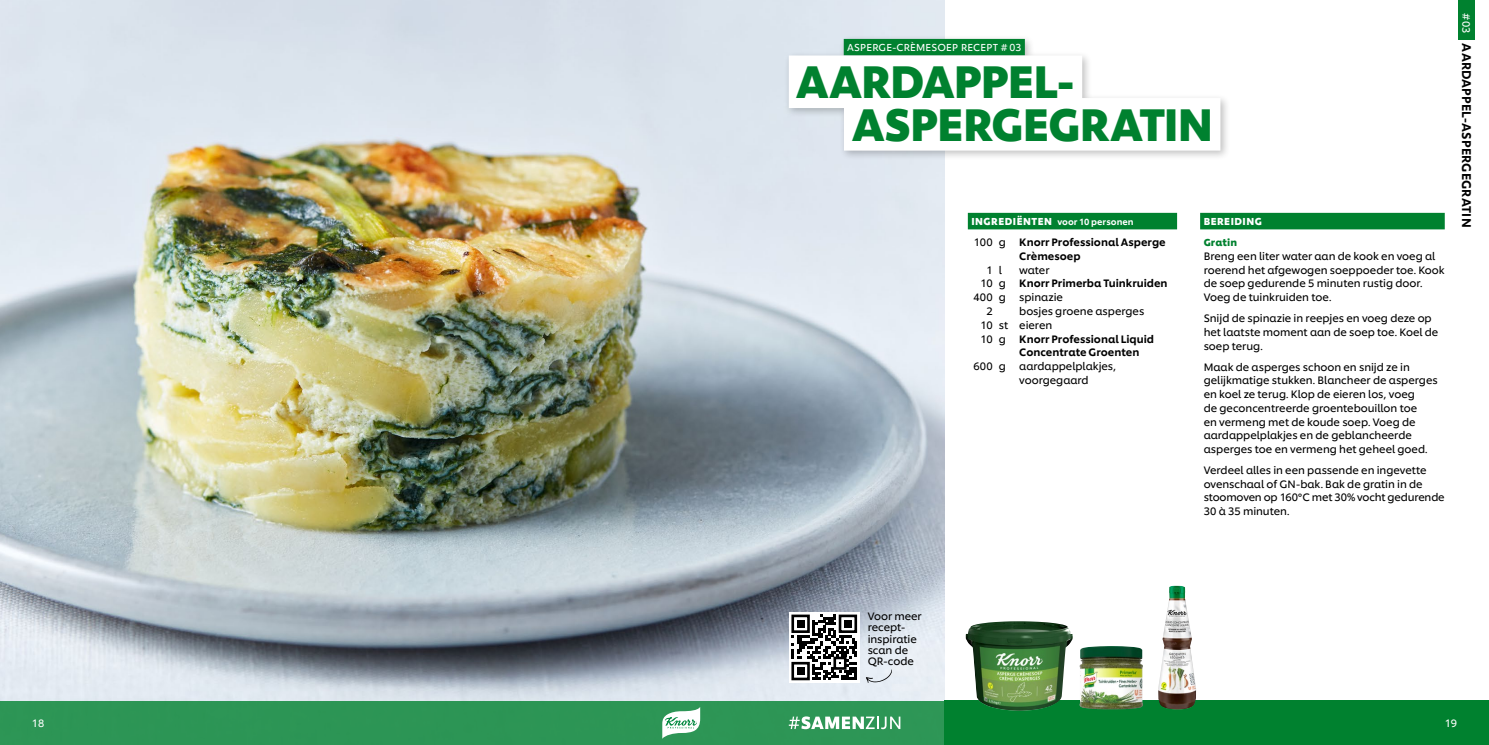
<style>
.page{position:relative;width:1489px;height:745px;background:#fff}
.page>*{position:absolute;margin:0;border:0;box-sizing:border-box;transform-origin:0 0}
.t1{font:700 45px/42.5px "Unilever Shilling";letter-spacing:-.025em;color:#00812f}
.t2{font:500 12.5px "Unilever Shilling";letter-spacing:.01em;color:#000}
.t3{font:10.62px/13.8px "Unilever Shilling";letter-spacing:-.005em;color:#000}
.t4{font:500 10.62px/13.8px "Unilever Shilling";color:#000}
.t5{font:10.5px "Unilever Shilling";color:#fff}
.t6{font:10px "Unilever Shilling";letter-spacing:.02em;color:#fff}
.t7{font:700 10px "Unilever Shilling";letter-spacing:.05em;color:#fff}
.t8{font:700 10px "Unilever Shilling";letter-spacing:.01em;color:#00812f}
.t9{font:500 8.75px "Unilever Shilling";letter-spacing:.005em;color:#fff}
.s1{font-weight:700;font-size:10px}
.s2{font-weight:400}
</style>
<div class="page">
<img style="left:0;top:0;width:944px;height:700px">
<div style="left:967px;top:213px;width:209px;height:16px;background:#00812f"></div>
<div style="left:1199px;top:213px;width:245px;height:16px;background:#00812f"></div>
<div style="left:1457px;top:0;width:17px;height:39px;background:#00812f"></div>
<div style="left:784px;top:34px;width:446px;height:127px;background:#000;opacity:.25"></div>
<div style="left:843px;top:39px;width:181px;height:16px;background:#00812f"></div>
<div style="left:788px;top:55px;width:294px;height:53px;background:#fff"></div>
<div style="left:844px;top:98px;width:376px;height:52px;background:#fff"></div>
<div style="left:0;top:700px;width:944px;height:44px;background:#2c9555"></div>
<div style="left:944px;top:700px;width:544px;height:44px;background:#00812f"></div>
<svg style="left:788px;top:716px;width:112px;height:12px"></svg>
<svg style="left:662px;top:707px;width:38px;height:31px"></svg>
<svg style="left:788px;top:611px;width:71px;height:71px"></svg>
<svg style="left:791px;top:614px;width:66px;height:65px"></svg>
<div style="left:791px;top:614px;width:18px;height:18px;border:3px solid #000"></div>
<div style="left:796px;top:619px;width:8px;height:8px;background:#000"></div>
<div style="left:838px;top:614px;width:19px;height:18px;border:3px solid #000"></div>
<div style="left:844px;top:619px;width:7px;height:8px;background:#000"></div>
<div style="left:791px;top:661px;width:18px;height:18px;border:3px solid #000"></div>
<div style="left:796px;top:666px;width:8px;height:8px;background:#000"></div>
<svg style="left:865px;top:669px;width:27px;height:13px"></svg>
<img style="left:965px;top:621px;width:107px;height:89px">
<img style="left:1079px;top:646px;width:63px;height:63px">
<img style="left:1158px;top:585px;width:37px;height:124px">
<p class="t6" style="left:847px;top:40px;width:176px">ASPERGE-CRÈMESOEP RECEPT #03</p>
<h1 class="t1" style="left:851px;top:56px;width:363px;text-indent:-56px">AARDAPPEL-<br>ASPERGEGRATIN</h1>
<p class="t9" style="left:971px;top:215px;width:164px"><span class="s1">INGREDIËNTEN</span> voor 10 personen</p>
<p class="t4" style="left:1019px;top:234px;width:148px;text-indent:-45px"><span class="s2">100 g</span> Knorr Professional Asperge<br>Crèmesoep</p>
<p class="t3" style="left:986px;top:262px;width:17px">1 l</p>
<p class="t3" style="left:1019px;top:262px;width:32px">water</p>
<p class="t4" style="left:980px;top:275px;width:188px"><span class="s2">10 g</span> Knorr Primerba Tuinkruiden</p>
<p class="t3" style="left:973px;top:289px;width:91px">400 g spinazie</p>
<p class="t3" style="left:986px;top:303px;width:8px">2</p>
<p class="t3" style="left:1019px;top:303px;width:127px">bosjes groene asperges</p>
<p class="t3" style="left:980px;top:317px;width:73px">10 st eieren</p>
<p class="t4" style="left:980px;top:330px;width:175px"><span class="s2">10 g</span> Knorr Professional Liquid</p>
<p class="t4" style="left:1019px;top:344px;width:122px">Concentrate Groenten</p>
<p class="t3" style="left:1019px;top:358px;width:98px;text-indent:-46px">600 g aardappelplakjes, voorgegaard</p>
<p class="t7" style="left:1203px;top:213px;width:60px">BEREIDING</p>
<p class="t8" style="left:1203px;top:234px;width:35px">Gratin</p>
<p class="t3" style="left:1203px;top:248px;width:242px">Breng een liter water aan de kook en voeg al roerend het afgewogen soeppoeder toe. Kook de soep gedurende 5 minuten rustig door.<br>Voeg de tuinkruiden toe.</p>
<p class="t3" style="left:1203px;top:310px;width:236px">Snijd de spinazie in reepjes en voeg deze op het laatste moment aan de soep toe. Koel de soep terug.</p>
<p class="t3" style="left:1203px;top:358px;width:235px">Maak de asperges schoon en snijd ze in gelijkmatige stukken. Blancheer de asperges en koel ze terug. Klop de eieren los, voeg<br>de geconcentreerde groentebouillon toe<br>en vermeng met de koude soep. Voeg de aardappelplakjes en de geblancheerde asperges toe en vermeng het geheel goed.</p>
<p class="t3" style="left:1203px;top:462px;width:242px">Verdeel alles in een passende en ingevette ovenschaal of GN-bak. Bak de gratin in de stoomoven op 160°C met 30% vocht gedurende 30 à 35 minuten.</p>
<p class="t5" style="left:1473px;top:13px;width:22px;rotate:90deg">#03</p>
<p class="t2" style="left:1475px;top:43px;width:185px;rotate:90deg">AARDAPPEL-ASPERGEGRATIN</p>
<p class="t3" style="left:867px;top:609px;width:55px;line-height:11.2px">Voor meer recept&shy;inspiratie scan de<br>QR-code</p>
<p class="t5" style="left:32px;top:714px;width:14px">18</p>
<p class="t5" style="left:1444px;top:714px;width:14px">19</p>
</div>
